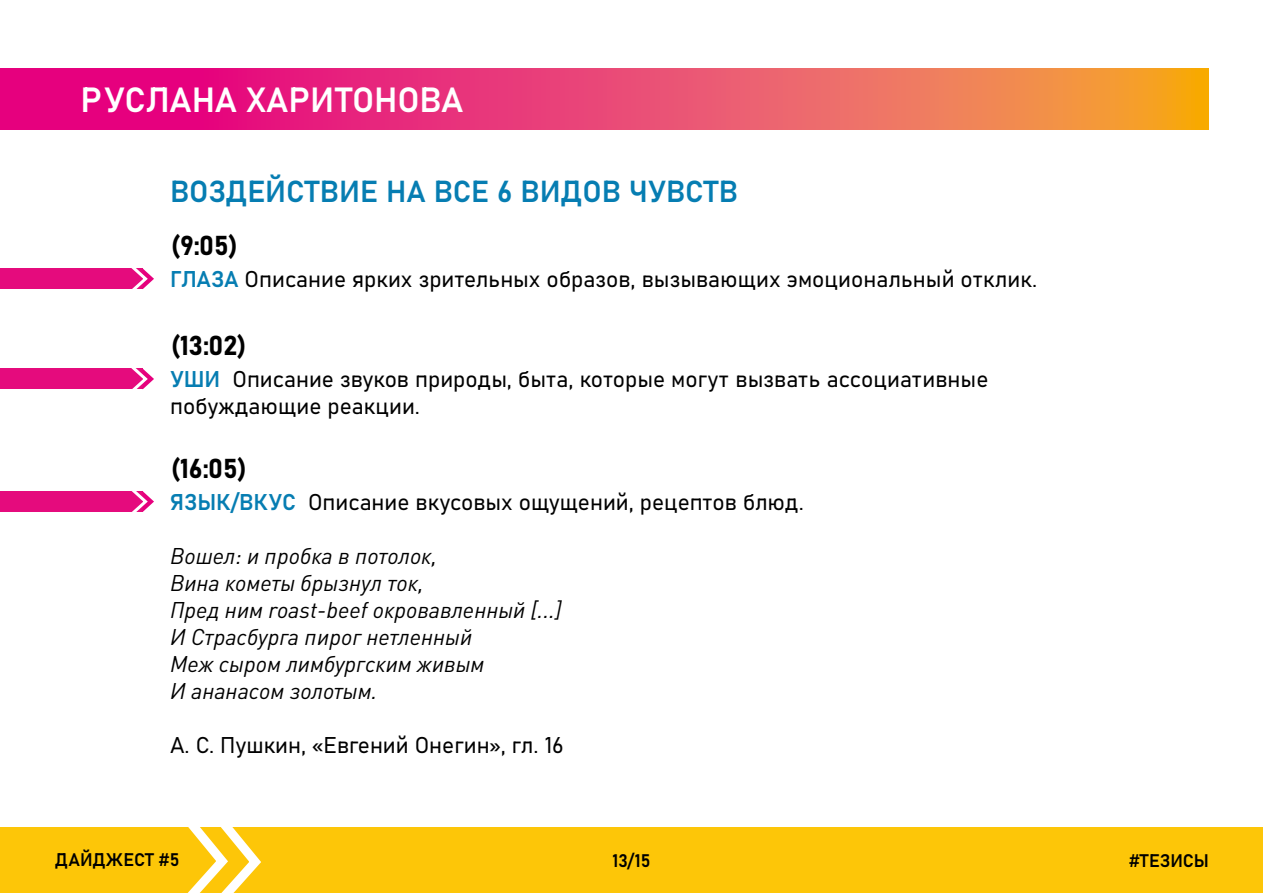
<style>
.page{position:relative;width:1263px;height:893px;background:#fff}
.page>*{position:absolute;margin:0;border:0;box-sizing:border-box;transform-origin:0 0}
.t1{font:34.5px "Bahnschrift";color:#fff}
.t2{font:30px "Bahnschrift";color:#067db2}
.t3{font:27px "Bahnschrift";color:#000}
.t4{font:22.5px/27px "Bahnschrift";color:#000}
.t5{font:italic 22.5px/27px "DIN Pro";color:#000}
.t6{font:18px "Bahnschrift";color:#000}
.s1{color:#067db2}
</style>
<div class="page">
<div style="left:0;top:827px;width:1263px;height:66px;background:#fdc608"></div>
<svg style="left:187px;top:827px;width:74px;height:66px"></svg>
<svg style="left:0;top:68px;width:1209px;height:62px;background:#eb4a69"></svg>
<div style="left:0;top:268px;width:143px;height:21px;background:#e50b7d"></div>
<svg style="left:131px;top:268px;width:23px;height:21px"></svg>
<div style="left:0;top:369px;width:143px;height:20px;background:#e50b7d"></div>
<svg style="left:128px;top:368px;width:26px;height:22px"></svg>
<div style="left:0;top:491px;width:143px;height:21px;background:#e50b7d"></div>
<svg style="left:131px;top:491px;width:23px;height:21px"></svg>
<h1 class="t1" style="left:81px;top:73px;width:384px">РУСЛАНА ХАРИТОНОВА</h1>
<h2 class="t2" style="left:170px;top:169px;width:569px">ВОЗДЕЙСТВИЕ НА ВСЕ 6 ВИДОВ ЧУВСТВ</h2>
<p class="t3" style="left:171px;top:225px;width:69px">(9:05)</p>
<p class="t4" style="left:170px;top:264px;width:868px"><span class="s1">ГЛАЗА</span> Описание ярких зрительных образов, вызывающих эмоциональный отклик.</p>
<p class="t3" style="left:171px;top:325px;width:77px">(13:02)</p>
<p class="t4" style="left:170px;top:364px;width:820px"><span class="s1">УШИ</span> Описание звуков природы, быта, которые могут вызвать ассоциативные побуждающие реакции.</p>
<p class="t3" style="left:171px;top:448px;width:78px">(16:05)</p>
<p class="t4" style="left:170px;top:487px;width:635px"><span class="s1">ЯЗЫК/ВКУС</span> Описание вкусовых ощущений, рецептов блюд.</p>
<p class="t5" style="left:170px;top:540px;width:393px">Вошел: и пробка в потолок,<br>Вина кометы брызнул ток,<br>Пред ним roast-beef окровавленный [...]<br>И Страсбурга пирог нетленный<br>Меж сыром лимбургским живым<br>И ананасом золотым.</p>
<p class="t4" style="left:170px;top:730px;width:395px">А. С. Пушкин, «Евгений Онегин», гл. 16</p>
<p class="t6" style="left:55px;top:846px;width:126px">ДАЙДЖЕСТ #5</p>
<p class="t6" style="left:612px;top:847px;width:40px">13/15</p>
<p class="t6" style="left:1129px;top:847px;width:82px">#ТЕЗИСЫ</p>
</div>
